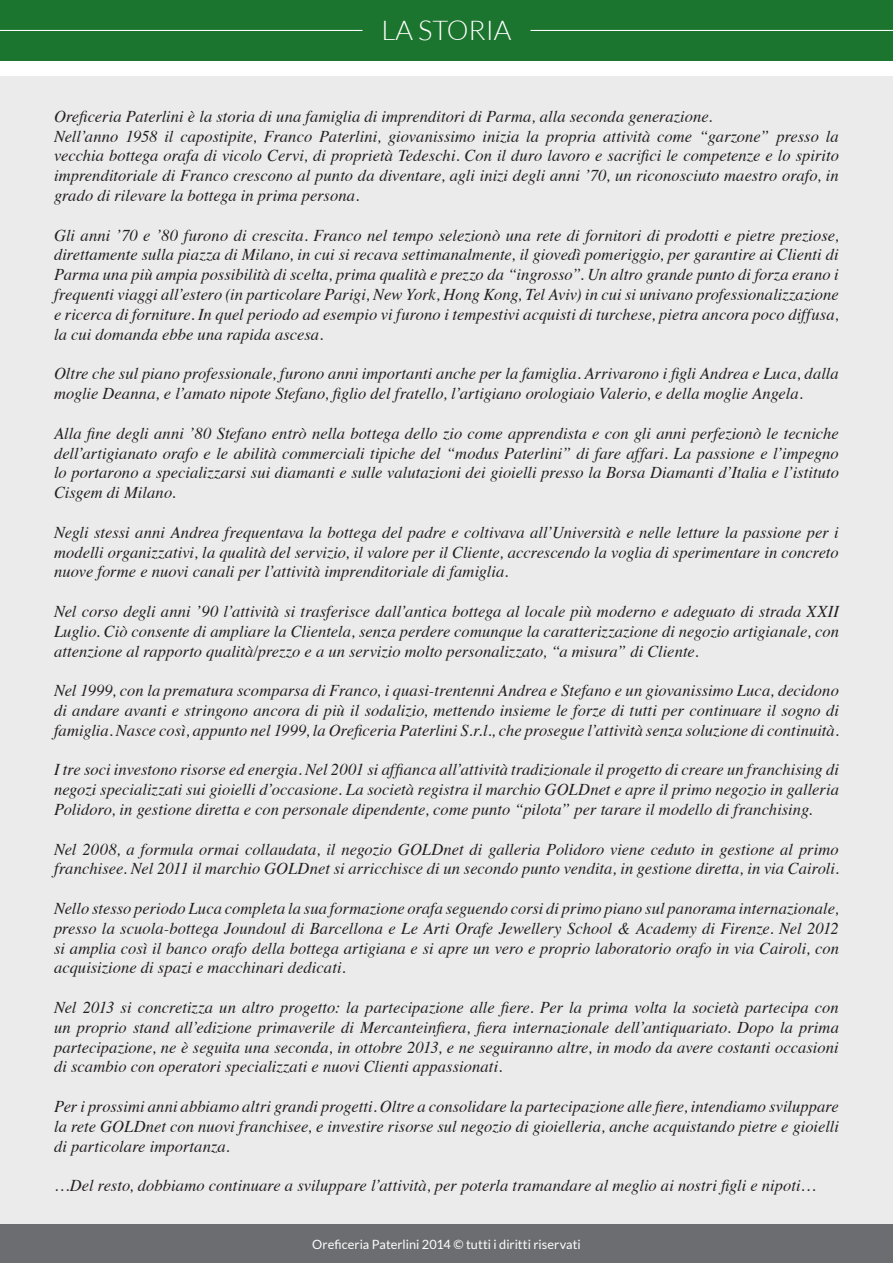
<style>
.page{position:relative;width:893px;height:1263px;background:#fff}
.page>*{position:absolute;margin:0;border:0;box-sizing:border-box;transform-origin:0 0}
.t1{font:300 27.3px "Lato";color:#fff}
.t2{font:italic 16.5px/19.8px "Times";color:#231f20;text-align:justify}
.t3{font:12.75px "Lato";color:#fff}
</style>
<div class="page">
<div style="left:0;top:77px;width:893px;height:1186px;background:#ebebeb"></div>
<div style="left:0;top:0;width:893px;height:61px;background:#1c752e"></div>
<hr style="left:0;top:30px;width:362px;height:1px;background:#fff">
<hr style="left:530px;top:30px;width:363px;height:1px;background:#fff">
<div style="left:0;top:1225px;width:893px;height:38px;background:#6c6d70"></div>
<p class="t1" style="left:381px;top:16px;width:132px">LA STORIA</p>
<p class="t2" style="left:54px;top:105px;width:660px">Oreficeria Paterlini è la storia di una famiglia di imprenditori di Parma, alla seconda generazione.</p>
<p class="t2" style="left:54px;top:125px;width:786px">Nell’anno 1958 il capostipite, Franco Paterlini, giovanissimo inizia la propria attività come “garzone” presso la vecchia bottega orafa di vicolo Cervi, di proprietà Tedeschi. Con il duro lavoro e sacrifici le competenze e lo spirito imprenditoriale di Franco crescono al punto da diventare, agli inizi degli anni ’70, un riconosciuto maestro orafo, in grado di rilevare la bottega in prima persona.</p>
<p class="t2" style="left:54px;top:224px;width:786px">Gli anni ’70 e ’80 furono di crescita. Franco nel tempo selezionò una rete di fornitori di prodotti e pietre preziose, direttamente sulla piazza di Milano, in cui si recava settimanalmente, il giovedì pomeriggio, per garantire ai Clienti di Parma una più ampia possibilità di scelta, prima qualità e prezzo da “ingrosso”. Un altro grande punto di forza erano i frequenti viaggi all’estero (in particolare Parigi, New York, Hong Kong, Tel Aviv) in cui si univano professionalizzazione e ricerca di forniture. In quel periodo ad esempio vi furono i tempestivi acquisti di turchese, pietra ancora poco diffusa, la cui domanda ebbe una rapida ascesa.</p>
<p class="t2" style="left:54px;top:363px;width:786px">Oltre che sul piano professionale, furono anni importanti anche per la famiglia. Arrivarono i figli Andrea e Luca, dalla moglie Deanna, e l’amato nipote Stefano, figlio del fratello, l’artigiano orologiaio Valerio, e della moglie Angela.</p>
<p class="t2" style="left:54px;top:422px;width:787px">Alla fine degli anni ’80 Stefano entrò nella bottega dello zio come apprendista e con gli anni perfezionò le tecniche dell’artigianato orafo e le abilità commerciali tipiche del “modus Paterlini” di fare affari. La passione e l’impegno lo portarono a specializzarsi sui diamanti e sulle valutazioni dei gioielli presso la Borsa Diamanti d’Italia e l’istituto Cisgem di Milano.</p>
<p class="t2" style="left:54px;top:521px;width:786px">Negli stessi anni Andrea frequentava la bottega del padre e coltivava all’Università e nelle letture la passione per i modelli organizzativi, la qualità del servizio, il valore per il Cliente, accrescendo la voglia di sperimentare in concreto nuove forme e nuovi canali per l’attività imprenditoriale di famiglia.</p>
<p class="t2" style="left:54px;top:600px;width:786px">Nel corso degli anni ’90 l’attività si trasferisce dall’antica bottega al locale più moderno e adeguato di strada XXII Luglio. Ciò consente di ampliare la Clientela, senza perdere comunque la caratterizzazione di negozio artigianale, con attenzione al rapporto qualità/prezzo e a un servizio molto personalizzato, “a misura” di Cliente.</p>
<p class="t2" style="left:54px;top:680px;width:786px">Nel 1999, con la prematura scomparsa di Franco, i quasi-trentenni Andrea e Stefano e un giovanissimo Luca, decidono di andare avanti e stringono ancora di più il sodalizio, mettendo insieme le forze di tutti per continuare il sogno di famiglia. Nasce così, appunto nel 1999, la Oreficeria Paterlini S.r.l., che prosegue l’attività senza soluzione di continuità.</p>
<p class="t2" style="left:54px;top:759px;width:786px">I tre soci investono risorse ed energia. Nel 2001 si affianca all’attività tradizionale il progetto di creare un franchising di negozi specializzati sui gioielli d’occasione. La società registra il marchio GOLDnet e apre il primo negozio in galleria Polidoro, in gestione diretta e con personale dipendente, come punto “pilota” per tarare il modello di franchising.</p>
<p class="t2" style="left:54px;top:838px;width:786px">Nel 2008, a formula ormai collaudata, il negozio GOLDnet di galleria Polidoro viene ceduto in gestione al primo franchisee. Nel 2011 il marchio GOLDnet si arricchisce di un secondo punto vendita, in gestione diretta, in via Cairoli.</p>
<p class="t2" style="left:54px;top:897px;width:786px">Nello stesso periodo Luca completa la sua formazione orafa seguendo corsi di primo piano sul panorama internazionale, presso la scuola-bottega Joundoul di Barcellona e Le Arti Orafe Jewellery School &amp; Academy di Firenze. Nel 2012 si amplia così il banco orafo della bottega artigiana e si apre un vero e proprio laboratorio orafo in via Cairoli, con acquisizione di spazi e macchinari dedicati.</p>
<p class="t2" style="left:54px;top:996px;width:786px">Nel 2013 si concretizza un altro progetto: la partecipazione alle fiere. Per la prima volta la società partecipa con un proprio stand all’edizione primaverile di Mercanteinfiera, fiera internazionale dell’antiquariato. Dopo la prima partecipazione, ne è seguita una seconda, in ottobre 2013, e ne seguiranno altre, in modo da avere costanti occasioni di scambio con operatori specializzati e nuovi Clienti appassionati.</p>
<p class="t2" style="left:54px;top:1095px;width:786px">Per i prossimi anni abbiamo altri grandi progetti. Oltre a consolidare la partecipazione alle fiere, intendiamo sviluppare la rete GOLDnet con nuovi franchisee, e investire risorse sul negozio di gioielleria, anche acquistando pietre e gioielli di particolare importanza.</p>
<p class="t2" style="left:54px;top:1175px;width:763px">…Del resto, dobbiamo continuare a sviluppare l’attività, per poterla tramandare al meglio ai nostri figli e nipoti…</p>
<p class="t3" style="left:312px;top:1237px;width:270px">Oreficeria Paterlini 2014 © tutti i diritti riservati</p>
</div>
